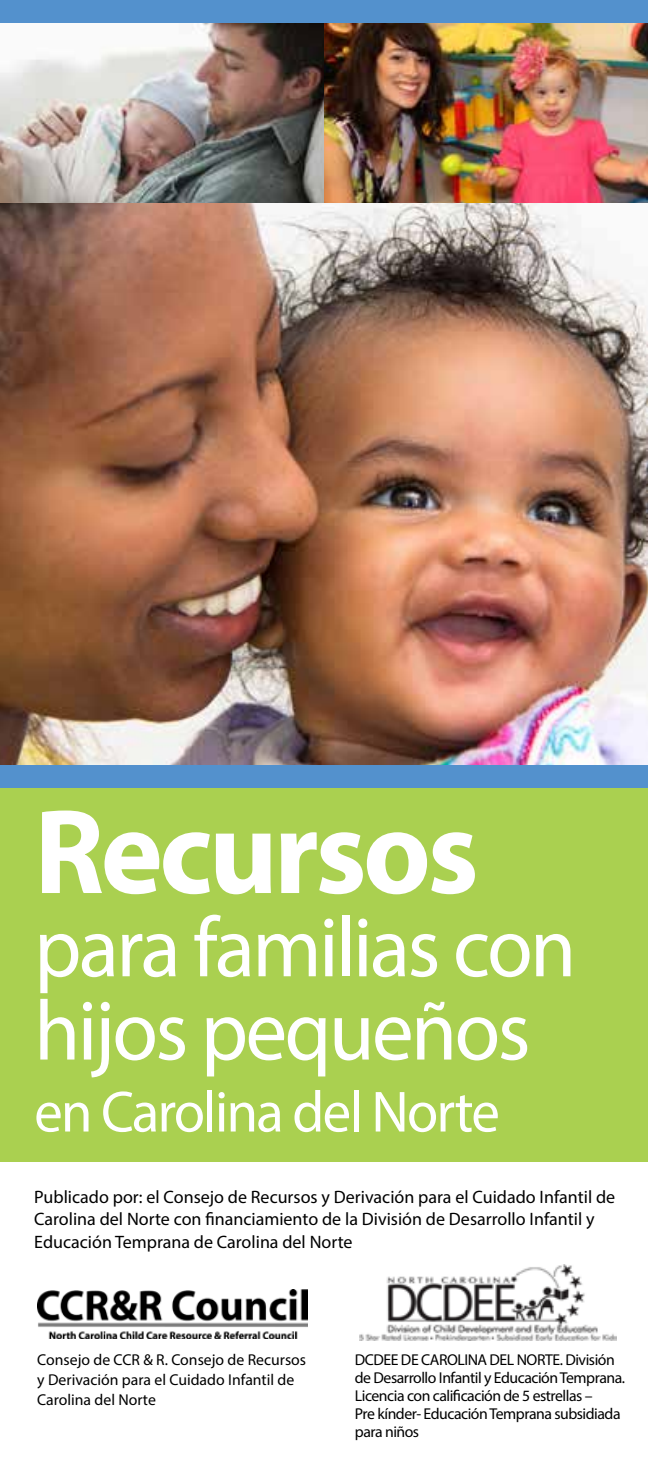
<style>
.page{position:relative;width:648px;height:1458px;background:#fff}
.page>*{position:absolute;margin:0;border:0;box-sizing:border-box;transform-origin:0 0}
.t1{font:700 121.5px "Myriad Pro";letter-spacing:-.03em;color:#fff}
.t2{font:85.5px/83.2px "Myriad Pro";letter-spacing:-.03em;color:#fff}
.t3{font:58.5px "Myriad Pro";letter-spacing:-.03em;color:#fff}
.t4{font:18px/22.5px "Myriad Pro";color:#000}
.t5{font:15.75px/18px "Myriad Pro";letter-spacing:-.03em;color:#000}
.t6{font:15.75px/20.2px "Myriad Pro";color:#000}
</style>
<div class="page">
<div style="left:0;top:765px;width:648px;height:397px;background:#aad050"></div>
<div style="left:0;top:765px;width:648px;height:23px;background:#5391cd"></div>
<div style="left:0;top:0;width:648px;height:23px;background:#5391cd"></div>
<img style="left:0;top:23px;width:648px;height:742px">
<img style="left:359px;top:1264px;width:257px;height:77px">
<img style="left:37px;top:1290px;width:271px;height:49px">
<h1 class="t1" style="left:34px;top:773px;width:446px">Recursos</h1>
<h2 class="t2" style="left:34px;top:905px;width:543px">para familias con hijos pequeños</h2>
<h3 class="t3" style="left:34px;top:1076px;width:467px">en Carolina del Norte</h3>
<p class="t4" style="left:34px;top:1185px;width:583px">Publicado por: el Consejo de Recursos y Derivación para el Cuidado Infantil de<br>Carolina del Norte con financiamiento de la División de Desarrollo Infantil y<br>Educación Temprana de Carolina del Norte</p>
<p class="t6" style="left:37px;top:1349px;width:270px">Consejo de CCR &amp; R. Consejo de Recursos y Derivación para el Cuidado Infantil de<br>Carolina del Norte</p>
<p class="t5" style="left:355px;top:1350px;width:272px">DCDEE DE CAROLINA DEL NORTE. División de Desarrollo Infantil y Educación Temprana.<br>Licencia con calificación de 5 estrellas –<br>Pre kínder- Educación Temprana subsidiada para niños</p>
</div>
